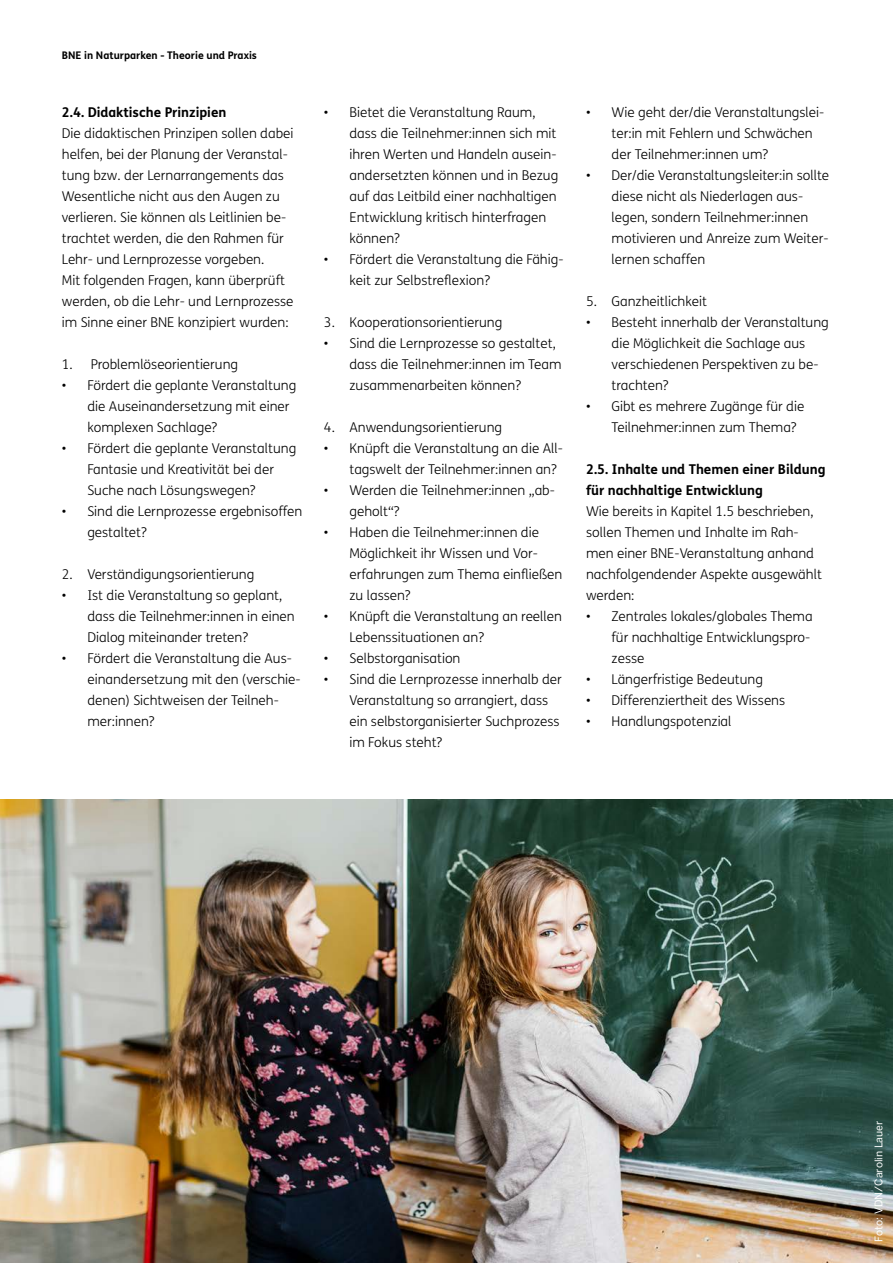
<style>
.page{position:relative;width:893px;height:1263px;background:#fff}
.page>*{position:absolute;margin:0;border:0;box-sizing:border-box;transform-origin:0 0}
.t1{font:300 13.5px/21px "FS Me";color:#000}
.t2{font:700 13.5px/21px "FS Me";color:#000}
.t3{font:700 10.5px "FS Me";color:#000}
.t4{font:10.5px "Benton Sans";color:#fff}
</style>
<div class="page">
<img style="left:0;top:799px;width:893px;height:464px">
<p class="t3" style="left:62px;top:47px;width:197px">BNE in Naturparken - Theorie und Praxis</p>
<p class="t2" style="left:62px;top:101px;width:166px">2.4. Didaktische Prinzipien</p>
<p class="t1" style="left:62px;top:122px;width:233px">Die didaktischen Prinzipen sollen dabei helfen, bei der Planung der Veranstal&shy;tung bzw. der Lernarrangements das Wesentliche nicht aus den Augen zu verlieren. Sie können als Leitlinien be&shy;trachtet werden, die den Rahmen für Lehr- und Lernprozesse vorgeben.<br>Mit folgenden Fragen, kann überprüft werden, ob die Lehr- und Lernprozesse im Sinne einer BNE konzipiert wurden:</p>
<p class="t1" style="left:62px;top:353px;width:178px">1. Problemlöseorientierung</p>
<p class="t1" style="left:87px;top:374px;width:210px;text-indent:-26px">• Fördert die geplante Veranstaltung die Auseinandersetzung mit einer komplexen Sachlage?</p>
<p class="t1" style="left:87px;top:437px;width:210px;text-indent:-26px">• Fördert die geplante Veranstaltung<br>Fantasie und Kreativität bei der<br>Suche nach Lösungswegen?</p>
<p class="t1" style="left:87px;top:500px;width:216px;text-indent:-26px">• Sind die Lernprozesse ergebnisoffen gestaltet?</p>
<p class="t1" style="left:62px;top:563px;width:194px">2. Verständigungsorientierung</p>
<p class="t1" style="left:87px;top:584px;width:209px;text-indent:-26px">• Ist die Veranstaltung so geplant, dass die Teilnehmer:innen in einen<br>Dialog miteinander treten?</p>
<p class="t1" style="left:87px;top:647px;width:215px;text-indent:-26px">• Fördert die Veranstaltung die Aus&shy;einandersetzung mit den (verschie&shy;denen) Sichtweisen der Teilneh&shy;mer:innen?</p>
<p class="t1" style="left:349px;top:101px;width:210px;text-indent:-26px">• Bietet die Veranstaltung Raum, dass die Teilnehmer:innen sich mit ihren Werten und Handeln ausein&shy;andersetzten können und in Bezug auf das Leitbild einer nachhaltigen<br>Entwicklung kritisch hinterfragen können?</p>
<p class="t1" style="left:349px;top:248px;width:216px;text-indent:-26px">• Fördert die Veranstaltung die Fähig&shy;keit zur Selbstreflexion?</p>
<p class="t1" style="left:324px;top:311px;width:180px">3. Kooperationsorientierung</p>
<p class="t1" style="left:349px;top:332px;width:214px;text-indent:-26px">• Sind die Lernprozesse so gestaltet, dass die Teilnehmer:innen im Team zusammenarbeiten können?</p>
<p class="t1" style="left:324px;top:416px;width:180px">4. Anwendungsorientierung</p>
<p class="t1" style="left:349px;top:437px;width:215px;text-indent:-26px">• Knüpft die Veranstaltung an die All&shy;tagswelt der Teilnehmer:innen an?</p>
<p class="t1" style="left:349px;top:479px;width:207px;text-indent:-26px">• Werden die Teilnehmer:innen „ab&shy;geholt“?</p>
<p class="t1" style="left:349px;top:521px;width:214px;text-indent:-26px">• Haben die Teilnehmer:innen die<br>Möglichkeit ihr Wissen und Vor&shy;erfahrungen zum Thema einfließen zu lassen?</p>
<p class="t1" style="left:349px;top:605px;width:214px;text-indent:-26px">• Knüpft die Veranstaltung an reellen<br>Lebenssituationen an?</p>
<p class="t1" style="left:324px;top:647px;width:138px">• Selbstorganisation</p>
<p class="t1" style="left:349px;top:668px;width:214px;text-indent:-26px">• Sind die Lernprozesse innerhalb der<br>Veranstaltung so arrangiert, dass ein selbstorganisierter Suchprozess im Fokus steht?</p>
<p class="t1" style="left:612px;top:101px;width:214px;text-indent:-26px">• Wie geht der/die Veranstaltungslei&shy;ter:in mit Fehlern und Schwächen der Teilnehmer:innen um?</p>
<p class="t1" style="left:612px;top:165px;width:219px;text-indent:-26px">• Der/die Veranstaltungsleiter:in sollte diese nicht als Niederlagen aus&shy;legen, sondern Teilnehmer:innen motivieren und Anreize zum Weiter&shy;lernen schaffen</p>
<p class="t1" style="left:586px;top:291px;width:122px">5. Ganzheitlichkeit</p>
<p class="t1" style="left:612px;top:312px;width:219px;text-indent:-26px">• Besteht innerhalb der Veranstaltung die Möglichkeit die Sachlage aus verschiedenen Perspektiven zu be&shy;trachten?</p>
<p class="t1" style="left:612px;top:396px;width:194px;text-indent:-26px">• Gibt es mehrere Zugänge für die<br>Teilnehmer:innen zum Thema?</p>
<p class="t2" style="left:586px;top:458px;width:241px">2.5. Inhalte und Themen einer Bildung für nachhaltige Entwicklung</p>
<p class="t1" style="left:586px;top:501px;width:237px">Wie bereits in Kapitel 1.5 beschrieben, sollen Themen und Inhalte im Rah&shy;men einer BNE-Veranstaltung anhand nachfolgendender Aspekte ausgewählt werden:</p>
<p class="t1" style="left:612px;top:606px;width:203px;text-indent:-26px">• Zentrales lokales/globales Thema für nachhaltige Entwicklungspro&shy;zesse</p>
<p class="t1" style="left:586px;top:669px;width:178px">• Längerfristige Bedeutung</p>
<p class="t1" style="left:586px;top:690px;width:201px">• Differenziertheit des Wissens</p>
<p class="t1" style="left:586px;top:711px;width:147px">• Handlungspotenzial</p>
<p class="t4" style="left:872px;top:1242px;width:123px;rotate:-90deg">Foto: VDN/Carolin Lauer</p>
</div>
